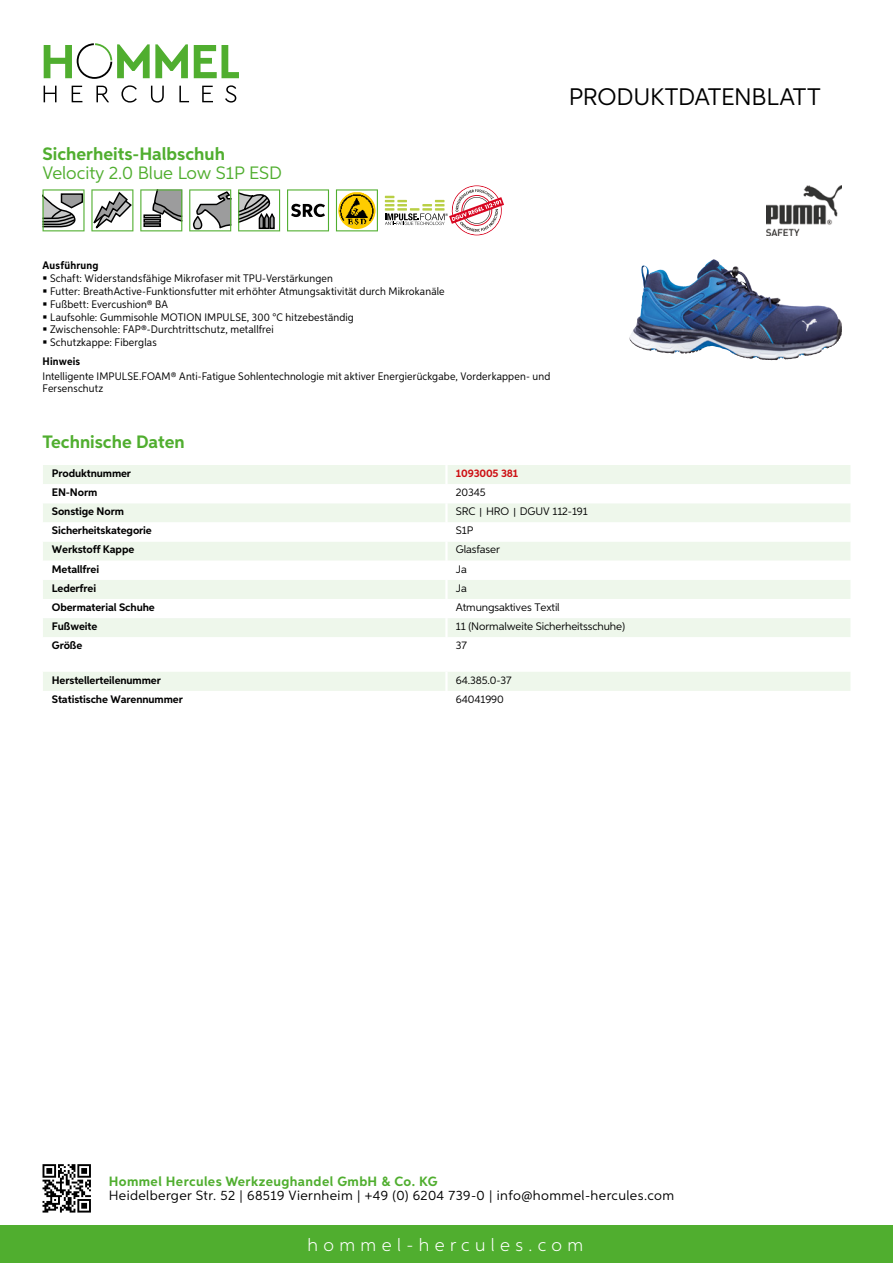
<style>
.page{position:relative;width:893px;height:1263px;background:#fff}
.page>*{position:absolute;margin:0;border:0;box-sizing:border-box;transform-origin:0 0}
.t1{font:24px "Aspira";letter-spacing:-.01em;color:#000}
.t2{font:700 18px "Aspira";color:#50ae2f}
.t3{font:18px "Aspira";color:#50ae2f}
.t4{font:300 18px "Aspira";letter-spacing:.3em;color:#fff}
.t5{font:13.5px "Aspira";letter-spacing:.03em;color:#000}
.t6{font:700 13.5px "Aspira";letter-spacing:.03em;color:#50ae2f}
.t7{font:10.95px/12.8px "Aspira Nar";letter-spacing:.015em;color:#000}
.t8{font:700 10.95px "Aspira";letter-spacing:-.01em;color:#000}
.t9{font:10.95px "Aspira";letter-spacing:-.01em;color:#000}
.t10{font:700 10.95px "Aspira Nar";letter-spacing:.02em;color:#000}
.t11{font:700 10.95px "Aspira";letter-spacing:-.01em;color:#cd1013}
.s1{font-family:"Wuerth Global";font-size:10.5px}
</style>
<div class="page">
<div style="left:0;top:1226px;width:893px;height:37px;background:#50ae2f"></div>
<svg style="left:43px;top:1164px;width:48px;height:48px"></svg>
<svg style="left:194px;top:45px;width:45px;height:33px"></svg>
<svg style="left:44px;top:43px;width:144px;height:36px"></svg>
<svg style="left:44px;top:86px;width:13px;height:16px"></svg>
<svg style="left:72px;top:86px;width:10px;height:16px"></svg>
<svg style="left:96px;top:86px;width:13px;height:16px"></svg>
<svg style="left:121px;top:85px;width:16px;height:18px"></svg>
<svg style="left:151px;top:86px;width:13px;height:17px"></svg>
<svg style="left:179px;top:86px;width:10px;height:16px"></svg>
<svg style="left:202px;top:86px;width:11px;height:16px"></svg>
<svg style="left:225px;top:85px;width:11px;height:18px"></svg>
<div style="left:43px;top:465px;width:807px;height:19px;background:#eef7eb"></div>
<svg style="left:43px;top:503px;width:807px;height:134px;fill:#eef7eb"></svg>
<hr style="left:445px;top:465px;width:3px;height:19px;background:#fff">
<hr style="left:445px;top:503px;width:3px;height:19px;background:#fff">
<hr style="left:445px;top:522px;width:3px;height:19px;background:#fff">
<hr style="left:445px;top:541px;width:3px;height:20px;background:#fff">
<hr style="left:445px;top:561px;width:3px;height:19px;background:#fff">
<hr style="left:445px;top:580px;width:3px;height:19px;background:#fff">
<hr style="left:445px;top:599px;width:3px;height:19px;background:#fff">
<hr style="left:445px;top:618px;width:3px;height:19px;background:#fff">
<div style="left:43px;top:672px;width:807px;height:19px;background:#eef7eb"></div>
<svg style="left:43px;top:189px;width:90px;height:42px"></svg>
<svg style="left:140px;top:189px;width:42px;height:42px"></svg>
<svg style="left:189px;top:189px;width:42px;height:42px"></svg>
<svg style="left:238px;top:189px;width:42px;height:42px"></svg>
<svg style="left:287px;top:189px;width:42px;height:42px"></svg>
<svg style="left:336px;top:189px;width:42px;height:42px"></svg>
<svg style="left:385px;top:185px;width:119px;height:50px"></svg>
<img style="left:629px;top:262px;width:80px;height:91px">
<img style="left:766px;top:185px;width:76px;height:50px">
<h2 class="t2" style="left:43px;top:142px;width:184px">Sicherheits-Halbschuh</h2>
<h2 class="t3" style="left:43px;top:162px;width:238px">Velocity 2.0 Blue Low S1P ESD</h2>
<h1 class="t1" style="left:569px;top:82px;width:253px">Produktdatenblatt</h1>
<p class="t10" style="left:43px;top:259px;width:58px">Ausführung</p>
<p class="t7" style="left:50px;top:272px;width:396px">Schaft: Widerstandsfähige Mikrofaser mit TPU-Verstärkungen<br>Futter: BreathActive-Funktionsfutter mit erhöhter Atmungsaktivität durch Mikrokanäle Fußbett: Evercushion® BA<br>Laufsohle: Gummisohle MOTION IMPULSE, 300 °C hitzebeständig<br>Zwischensohle: FAP®-Durchtrittschutz, metallfrei<br>Schutzkappe: Fiberglas</p>
<p class="t10" style="left:43px;top:355px;width:39px">Hinweis</p>
<p class="t7" style="left:43px;top:370px;width:509px;line-height:12px">Intelligente IMPULSE.FOAM® Anti-Fatigue Sohlentechnologie mit aktiver Energierückgabe, Vorderkappen- und<br>Fersenschutz</p>
<h2 class="t2" style="left:43px;top:431px;width:144px">Technische Daten</h2>
<p class="t8" style="left:52px;top:466px;width:81px">Produktnummer</p>
<p class="t11" style="left:456px;top:466px;width:64px">1093005 381</p>
<p class="t8" style="left:52px;top:486px;width:47px">EN-Norm</p>
<p class="t9" style="left:456px;top:486px;width:31px">20345</p>
<p class="t8" style="left:52px;top:505px;width:74px">Sonstige Norm</p>
<p class="t9" style="left:456px;top:505px;width:133px">SRC <span class="s1">|</span> HRO <span class="s1">|</span> DGUV 112-191</p>
<p class="t8" style="left:52px;top:524px;width:101px">Sicherheitskategorie</p>
<p class="t9" style="left:456px;top:524px;width:19px">S1P</p>
<p class="t8" style="left:52px;top:543px;width:84px">Werkstoff Kappe</p>
<p class="t9" style="left:456px;top:543px;width:46px">Glasfaser</p>
<p class="t8" style="left:52px;top:562px;width:49px">Metallfrei</p>
<p class="t9" style="left:456px;top:562px;width:13px">Ja</p>
<p class="t8" style="left:52px;top:581px;width:46px">Lederfrei</p>
<p class="t9" style="left:456px;top:581px;width:13px">Ja</p>
<p class="t8" style="left:52px;top:600px;width:104px">Obermaterial Schuhe</p>
<p class="t9" style="left:456px;top:600px;width:105px">Atmungsaktives Textil</p>
<p class="t8" style="left:52px;top:619px;width:47px">Fußweite</p>
<p class="t9" style="left:456px;top:620px;width:171px">11 (N ormalweite Sicherheitsschuhe)</p>
<p class="t8" style="left:52px;top:639px;width:32px">Größe</p>
<p class="t9" style="left:456px;top:639px;width:13px">37</p>
<p class="t8" style="left:52px;top:673px;width:111px">Herstellerteilenummer</p>
<p class="t9" style="left:456px;top:673px;width:57px">64.385.0-37</p>
<p class="t8" style="left:52px;top:692px;width:132px">Statistische Warennummer</p>
<p class="t9" style="left:456px;top:692px;width:49px">64041990</p>
<p class="t6" style="left:109px;top:1172px;width:330px">Hommel Hercules Werkzeughandel GmbH &amp; Co. KG</p>
<p class="t5" style="left:109px;top:1187px;width:567px">Heidelberger Str. 52 | 68519 Viernheim | +49 (0) 6204 739-0 | info@hommel-hercules.com</p>
<h2 class="t4" style="left:307px;top:1234px;width:277px">hommel-hercules.com</h2>
</div>
